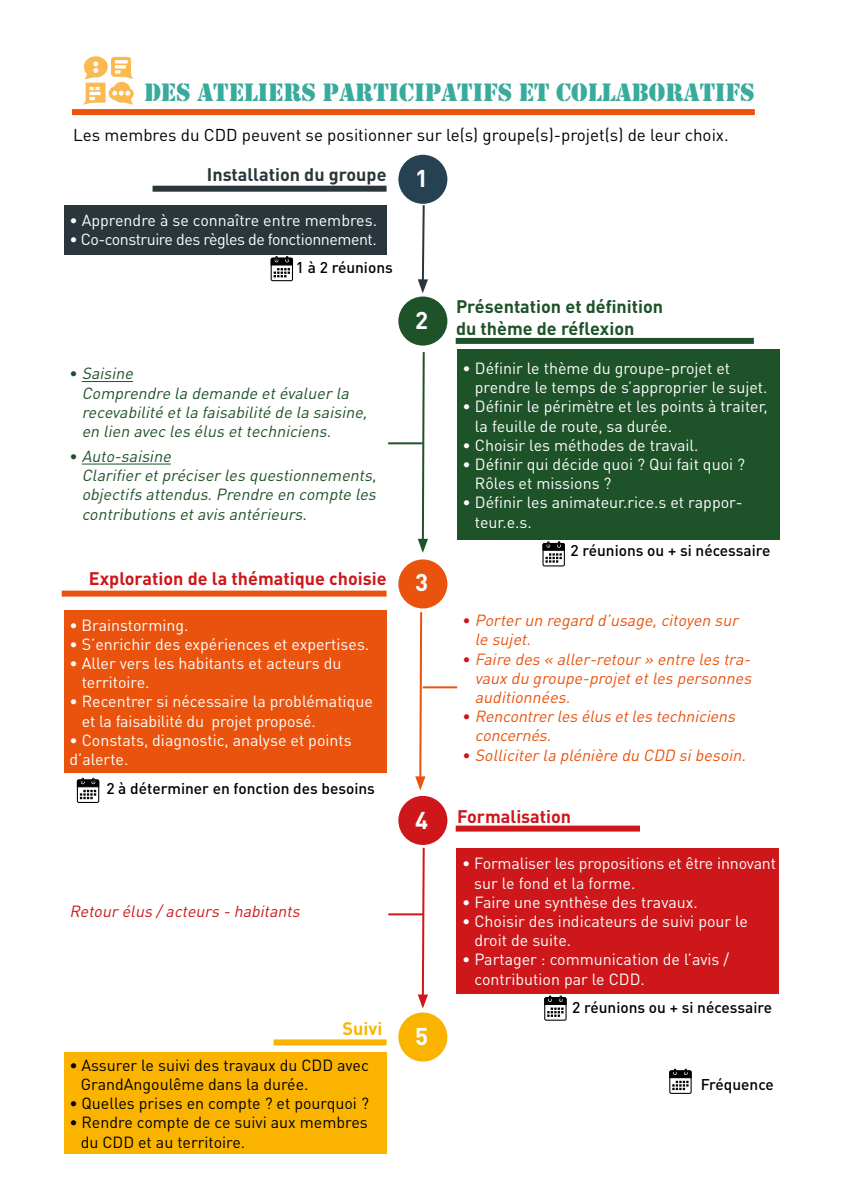
<style>
.page{position:relative;width:842px;height:1191px;background:#fff}
.page>*{position:absolute;margin:0;border:0;box-sizing:border-box;transform-origin:0 0}
.t1{font:26px "Stencil";color:#39ab9c}
.t2{font:700 24px "DIN Pro";color:#fff}
.t3{font:700 18px "DIN Pro";color:#cd171a}
.t4{font:700 18px/21.6px "DIN Pro";color:#1e5228}
.t5{font:700 18px "DIN Pro";color:#2a363b}
.t6{font:700 18px "DIN Pro";color:#fab400}
.t7{font:17px "DIN Pro";color:#000}
.t8{font:16px/19.2px "DIN Pro";color:#fff}
.t9{font:italic 16px/19.2px "DIN Pro";color:#1e5228}
.t10{font:italic 16px/19.2px "DIN Pro";color:#e9530e}
.t11{font:16px/19.2px "DIN Pro";color:#000}
.t12{font:16px "DIN Pro";letter-spacing:-.03em;color:#fff}
.t13{font:italic 16px "DIN Pro";color:#cd171a}
.t14{font:500 15.4px "DIN Pro";color:#000}
.s1{font-size:15.6px}
.s2{font-style:normal;font-size:15.6px}
.s3{font-style:normal;font-size:15.6px;color:#cd171a}
</style>
<div class="page">
<div style="left:72px;top:109px;width:683px;height:6px;background:#e9530e"></div>
<svg style="left:83px;top:56px;width:51px;height:48px"></svg>
<div style="left:398px;top:155px;width:49px;height:49px;background:#264252;border-radius:50%"></div>
<div style="left:398px;top:559px;width:49px;height:49px;background:#e9530e;border-radius:50%"></div>
<div style="left:398px;top:1012px;width:49px;height:49px;background:#fab400;border-radius:50%"></div>
<div style="left:398px;top:296px;width:49px;height:49px;background:#1e5228;border-radius:50%"></div>
<div style="left:398px;top:796px;width:49px;height:49px;background:#cd171a;border-radius:50%"></div>
<div style="left:62px;top:590px;width:325px;height:6px;background:#e9530e"></div>
<div style="left:274px;top:1039px;width:113px;height:6px;background:#fab400"></div>
<div style="left:456px;top:338px;width:298px;height:6px;background:#1e5228"></div>
<div style="left:64px;top:205px;width:323px;height:49px;background:#2a363b"></div>
<div style="left:153px;top:186px;width:234px;height:6px;background:#2a363b"></div>
<div style="left:456px;top:825px;width:184px;height:6px;background:#cd171a"></div>
<div style="left:457px;top:350px;width:323px;height:190px;background:#1e5228"></div>
<hr style="left:82px;top:381px;width:51px;height:1px;background:#1e5228">
<hr style="left:82px;top:463px;width:89px;height:1px;background:#1e5228">
<div style="left:64px;top:610px;width:323px;height:162px;background:#e9530e"></div>
<div style="left:456px;top:848px;width:323px;height:145px;background:#cd171a"></div>
<div style="left:64px;top:1052px;width:323px;height:101px;background:#fab400"></div>
<svg style="left:418px;top:203px;width:10px;height:90px"></svg>
<svg style="left:418px;top:352px;width:10px;height:201px"></svg>
<svg style="left:415px;top:612px;width:10px;height:178px"></svg>
<svg style="left:418px;top:847px;width:10px;height:161px"></svg>
<hr style="left:423px;top:686px;width:34px;height:2px;background:#e9530e">
<hr style="left:388px;top:913px;width:35px;height:2px;background:#cd171a">
<hr style="left:388px;top:442px;width:35px;height:2px;background:#1e5228">
<svg style="left:542px;top:541px;width:23px;height:25px"></svg>
<svg style="left:669px;top:1068px;width:23px;height:26px"></svg>
<svg style="left:544px;top:995px;width:23px;height:25px"></svg>
<svg style="left:77px;top:778px;width:22px;height:25px"></svg>
<svg style="left:271px;top:256px;width:22px;height:25px"></svg>
<h1 class="t1" style="left:144px;top:77px;width:612px">DES ATELIERS PARTICIPATIFS ET COLLABORATIFS</h1>
<p class="t7" style="left:73px;top:123px;width:657px">Les membres du CDD peuvent se positionner sur le(s) groupe(s)-projet(s) de leur choix.</p>
<p class="t5" style="left:207px;top:162px;width:181px">Installation du groupe</p>
<p class="t8" style="left:69px;top:210px;width:309px"><span class="s1">•</span> Apprendre à se connaître entre membres.</p>
<p class="t12" style="left:69px;top:229px;width:309px"><span class="s1">•</span> Co-construire des règles de fonctionnement.</p>
<p class="t14" style="left:296px;top:256px;width:98px">1 à 2 réunions</p>
<p class="t9" style="left:82px;top:363px;width:291px;text-indent:-12px"><span class="s2">•</span> Saisine<br>Comprendre la demande etévaluerla recevabilité etla faisabilité de la saisine, en lien avec les élus ettechniciens.</p>
<p class="t9" style="left:82px;top:446px;width:300px;text-indent:-12px"><span class="s2">•</span> Auto-saisine<br>Clarifieretpréciserles questionnements, objectifs attendus.Prendre en compte les contributions etavis antérieurs.</p>
<p class="t3" style="left:89px;top:566px;width:299px">Exploration de la thématique choisie</p>
<p class="t8" style="left:69px;top:614px;width:121px"><span class="s1">•</span> Brainstorming.</p>
<p class="t8" style="left:69px;top:633px;width:301px"><span class="s1">•</span> S’enrichir des expériences et expertises.</p>
<p class="t8" style="left:82px;top:653px;width:261px;text-indent:-12px"><span class="s1">•</span> Aller vers les habitants et acteurs du territoire.</p>
<p class="t8" style="left:82px;top:691px;width:293px;text-indent:-12px"><span class="s1">•</span> Recentrer si nécessaire la problématique et la faisabilité du projet proposé.</p>
<p class="t8" style="left:69px;top:729px;width:284px"><span class="s1">•</span> Constats, diagnostic, analyse et points d’alerte.</p>
<p class="t14" style="left:106px;top:778px;width:270px">2 à déterminer en fonction des besoins</p>
<h2 class="t2" style="left:415px;top:162px;width:15px">1</h2>
<h2 class="t2" style="left:415px;top:303px;width:15px">2</h2>
<h2 class="t2" style="left:415px;top:566px;width:15px">3</h2>
<h2 class="t2" style="left:415px;top:804px;width:15px">4</h2>
<p class="t13" style="left:69px;top:900px;width:236px">Retourélus /acteurs -habitants</p>
<p class="t6" style="left:343px;top:1016px;width:41px">Suivi</p>
<p class="t11" style="left:81px;top:1054px;width:290px;text-indent:-11px"><span class="s1">•</span> Assurer le suivi des travaux du CDD avec<br>GrandAngoulême dans la durée.</p>
<p class="t11" style="left:69px;top:1093px;width:301px"><span class="s1">•</span> Quelles prises en compte ? et pourquoi ?</p>
<p class="t11" style="left:81px;top:1112px;width:288px;text-indent:-11px"><span class="s1">•</span> Rendre compte de ce suivi aux membres du CDD et au territoire.</p>
<h2 class="t2" style="left:415px;top:1019px;width:15px">5</h2>
<p class="t4" style="left:456px;top:295px;width:209px">Présentation et définition du thème de réflexion</p>
<p class="t8" style="left:475px;top:358px;width:294px;text-indent:-12px"><span class="s1">•</span> Définir le thème du groupe-projet et prendre le temps de s’approprier le sujet.</p>
<p class="t8" style="left:475px;top:396px;width:294px;text-indent:-12px"><span class="s1">•</span> Définir le périmètre et les points à traiter, la feuille de route, sa durée.</p>
<p class="t8" style="left:463px;top:435px;width:237px"><span class="s1">•</span> Choisir les méthodes de travail.</p>
<p class="t8" style="left:475px;top:454px;width:272px;text-indent:-12px"><span class="s1">•</span> Définir qui décide quoi ? Qui fait quoi ?<br>Rôles et missions ?</p>
<p class="t8" style="left:475px;top:492px;width:269px;text-indent:-12px"><span class="s1">•</span> Définir les animateur.rice.s et rappor&shy;teur.e.s.</p>
<p class="t14" style="left:570px;top:540px;width:201px">2 réunions ou + si nécessaire</p>
<p class="t10" style="left:475px;top:610px;width:269px;text-indent:-12px"><span class="s3">•</span> Porterun regard d’usage,citoyen sur le sujet.</p>
<p class="t10" style="left:475px;top:648px;width:282px;text-align:justify;text-indent:-12px"><span class="s3">•</span> Faire des « aller-retour» entre les tra&shy;vaux du groupe-projetetles personnes auditionnées.</p>
<p class="t10" style="left:475px;top:706px;width:266px;text-indent:-12px"><span class="s3">•</span> Rencontrerles élus etles techniciens concernés.</p>
<p class="t10" style="left:463px;top:744px;width:289px"><span class="s3">•</span> Solliciterla plénière du CDD sibesoin.</p>
<p class="t3" style="left:457px;top:804px;width:116px">Formalisation</p>
<p class="t8" style="left:474px;top:853px;width:303px;text-indent:-12px"><span class="s1">•</span> Formaliser les propositions et être innovant sur le fond et la forme.</p>
<p class="t8" style="left:462px;top:891px;width:237px"><span class="s1">•</span> Faire une synthèse des travaux.</p>
<p class="t8" style="left:474px;top:911px;width:275px;text-indent:-12px"><span class="s1">•</span> Choisir des indicateurs de suivi pour le droit de suite.</p>
<p class="t8" style="left:474px;top:949px;width:256px;text-indent:-12px"><span class="s1">•</span> Partager : communication de l’avis / contribution par le CDD.</p>
<p class="t14" style="left:572px;top:996px;width:201px">2 réunions ou + si nécessaire</p>
<p class="t14" style="left:701px;top:1073px;width:75px">Fréquence</p>
</div>
